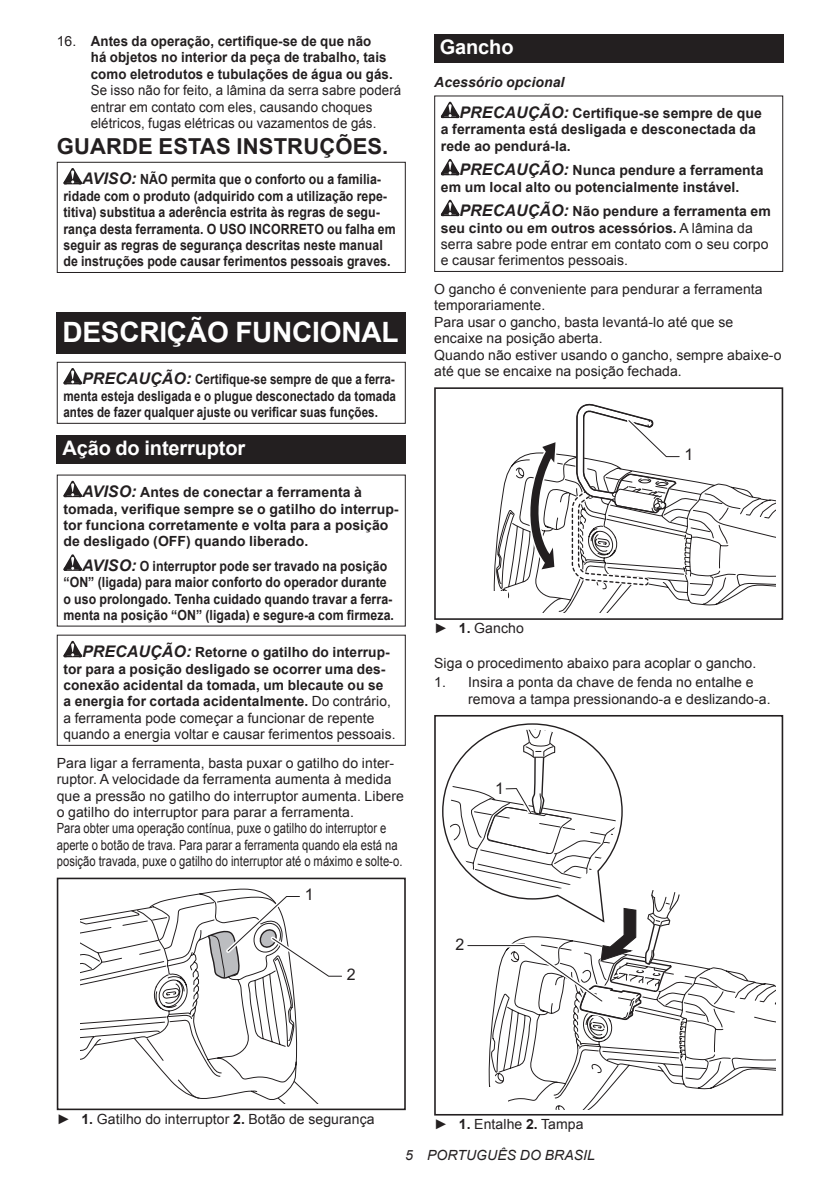
<style>
.page{position:relative;width:840px;height:1191px;background:#fff}
.page>*{position:absolute;margin:0;border:0;box-sizing:border-box;transform-origin:0 0}
.t1{font:700 28px "Arial";letter-spacing:-.01em;color:#fff}
.t2{font:700 22px "Arial";letter-spacing:.005em;color:#231f20}
.t3{font:700 20px "Arial";letter-spacing:-.01em;color:#fff}
.t4{font:16px "Arial";color:#231f20}
.t5{font:14px/16.4px "Arial";letter-spacing:.005em;color:#231f20}
.t6{font:700 14px/16.4px "Arial";letter-spacing:.005em;color:#231f20}
.t7{font:700 14px/16.4px "Arial";letter-spacing:.005em;color:#231f20;scale:.88 1}
.t8{font:700 14px/16.4px "Arial";letter-spacing:.005em;color:#231f20;text-align:justify;scale:.83 1}
.t9{font:14px/16.4px "Arial";letter-spacing:.005em;color:#231f20;scale:.95 1}
.t10{font:700 14px/16.4px "Arial";letter-spacing:.005em;color:#231f20;scale:.95 1}
.t11{font:italic 14px "Arial";letter-spacing:.005em;color:#231f20}
.s1{font-weight:400}
.s2{font-style:italic;font-size:16px}
.s3{font-style:italic}
.s4{font-weight:700;font-style:italic;font-size:16px}
.s5{font-weight:700}
</style>
<div class="page">
<svg style="left:63px;top:168px;width:19px;height:16px"></svg>
<div style="left:57px;top:162px;width:348px;height:111px;border:1px solid #231f20"></div>
<div style="left:57px;top:313px;width:348px;height:41px;background:#231f20"></div>
<svg style="left:63px;top:368px;width:19px;height:16px"></svg>
<div style="left:57px;top:362px;width:348px;height:62px;border:1px solid #231f20"></div>
<div style="left:57px;top:435px;width:348px;height:29px;background:#231f20"></div>
<svg style="left:63px;top:481px;width:19px;height:16px"></svg>
<svg style="left:63px;top:554px;width:19px;height:17px"></svg>
<svg style="left:63px;top:641px;width:19px;height:16px"></svg>
<div style="left:57px;top:634px;width:348px;height:112px;border:1px solid #231f20"></div>
<svg style="left:80px;top:906px;width:238px;height:197px"></svg>
<div style="left:57px;top:1081px;width:73px;height:29px;background:#fff"></div>
<div style="left:57px;top:877px;width:348px;height:233px;border:2px solid #231f20"></div>
<svg style="left:190px;top:892px;width:152px;height:88px"></svg>
<div style="left:434px;top:34px;width:348px;height:29px;background:#231f20"></div>
<svg style="left:440px;top:102px;width:19px;height:16px"></svg>
<svg style="left:440px;top:159px;width:19px;height:16px"></svg>
<svg style="left:440px;top:200px;width:19px;height:16px"></svg>
<div style="left:434px;top:95px;width:348px;height:177px;border:1px solid #231f20"></div>
<svg style="left:493px;top:453px;width:282px;height:159px"></svg>
<svg style="left:525px;top:442px;width:33px;height:131px"></svg>
<div style="left:434px;top:591px;width:73px;height:29px;background:#fff"></div>
<div style="left:434px;top:387px;width:348px;height:233px;border:2px solid #231f20"></div>
<svg style="left:569px;top:403px;width:113px;height:185px"></svg>
<svg style="left:681px;top:963px;width:93px;height:127px"></svg>
<div style="left:434px;top:715px;width:348px;height:400px;border:2px solid #231f20"></div>
<svg style="left:441px;top:723px;width:240px;height:392px"></svg>
<p class="t10" style="left:91px;top:33px;width:319px;text-indent:-34px"><span class="s1">16.</span> Antes da operação, certifique-se de que não<br>há objetos no interior da peça de trabalho, tais como eletrodutos e tubulações de água ou gás.</p>
<p class="t9" style="left:91px;top:82px;width:328px">Se isso não for feito, a lâmina da serra sabre poderá entrar em contato com eles, causando choques elétricos, fugas elétricas ou vazamentos de gás.</p>
<h2 class="t2" style="left:57px;top:131px;width:333px">GUARDE ESTAS INSTRUÇÕES.</h2>
<p class="t7" style="left:63px;top:172px;width:379px;text-indent:19px"><span class="s2">AVISO:</span> NÃO permita que o conforto ou a familia&shy;ridade com o produto (adquirido com a utilização repe&shy;titiva) substitua a aderência estrita às regras de segu&shy;rança desta ferramenta. O USO INCORRETO ou falha em seguir as regras de segurança descritas neste manual de instruções pode causar ferimentos pessoais graves.</p>
<h1 class="t1" style="left:62px;top:314px;width:337px">DESCRIÇÃO FUNCIONAL</h1>
<p class="t8" style="left:63px;top:372px;width:402px;text-indent:19px"><span class="s2">PRECAUÇÃO:</span> Certifique-se sempre de que a ferra&shy;menta esteja desligada e o plugue desconectado da tomada antes de fazer qualquer ajuste ou verificar suas funções.</p>
<h3 class="t3" style="left:62px;top:435px;width:184px">Ação do interruptor</h3>
<p class="t6" style="left:63px;top:484px;width:336px;text-indent:19px"><span class="s2">AVISO:</span> Antes de conectar a ferramenta à tomada, verifique sempre se o gatilho do interrup&shy;tor funciona corretamente e volta para a posição de desligado (OFF) quando liberado.</p>
<p class="t7" style="left:63px;top:558px;width:377px;text-indent:19px"><span class="s2">AVISO:</span> O interruptor pode ser travado na posição “ON” (ligada) para maior conforto do operador durante o uso prolongado. Tenha cuidado quando travar a ferra&shy;menta na posição “ON” (ligada) e segure-a com firmeza.</p>
<p class="t6" style="left:63px;top:644px;width:333px;text-indent:19px"><span class="s2">PRECAUÇÃO:</span> Retorne o gatilho do interrup&shy;tor para a posição desligado se ocorrer uma des&shy;conexão acidental da tomada, um blecaute ou se<br>a energia for cortada acidentalmente. <span class="s1">Do contrário, a ferramenta pode começar a funcionar de repente quando a energia voltar e causar ferimentos pessoais.</span></p>
<p class="t5" style="left:57px;top:755px;width:348px">Para ligar a ferramenta, basta puxar o gatilho do inter&shy;ruptor. A velocidade da ferramenta aumenta à medida que a pressão no gatilho do interruptor aumenta. Libere o gatilho do interruptor para parar a ferramenta.<br>Para obter uma operação contínua, puxe o gatilho do interruptor e aperte o botão de trava. Para parar a ferramenta quando ela está na posição travada, puxe o gatilho do interruptor até o máximo e solte-o.</p>
<p class="t4" style="left:304px;top:883px;width:10px">1</p>
<p class="t4" style="left:346px;top:963px;width:10px">2</p>
<h3 class="t3" style="left:439px;top:34px;width:75px">Gancho</h3>
<p class="t6" style="left:459px;top:68px;width:304px;line-height:30.6px;text-indent:-25px"><span class="s3">Acessório opcional<br></span><span class="s2">PRECAUÇÃO:</span> Certifique-se sempre de que</p>
<p class="t6" style="left:440px;top:122px;width:316px">a ferramenta está desligada e desconectada da rede ao pendurá-la.</p>
<p class="t6" style="left:440px;top:163px;width:324px;text-indent:19px"><span class="s2">PRECAUÇÃO:</span> Nunca pendure a ferramenta em um local alto ou potencialmente instável.</p>
<p class="t5" style="left:440px;top:203px;width:331px;text-indent:19px"><span class="s4">PRECAUÇÃO:</span> <span class="s5">Não pendure a ferramenta em seu cinto ou em outros acessórios.</span> A lâmina da serra sabre pode entrar em contato com o seu corpo e causar ferimentos pessoais.</p>
<p class="t5" style="left:434px;top:281px;width:348px">O gancho é conveniente para pendurar a ferramenta temporariamente.<br>Para usar o gancho, basta levantá-lo até que se encaixe na posição aberta.<br>Quando não estiver usando o gancho, sempre abaixe-o até que se encaixe na posição fechada.</p>
<p class="t4" style="left:684px;top:443px;width:10px">1</p>
<p class="t5" style="left:434px;top:620px;width:91px">► <span class="s5">1.</span> Gancho</p>
<p class="t5" style="left:434px;top:655px;width:323px">Siga o procedimento abaixo para acoplar o gancho.</p>
<p class="t5" style="left:468px;top:674px;width:304px;text-indent:-34px">1. Insira a ponta da chave de fenda no entalhe e remova a tampa pressionando-a e deslizando-a.</p>
<p class="t4" style="left:494px;top:777px;width:10px">1</p>
<p class="t4" style="left:455px;top:933px;width:10px">2</p>
<p class="t5" style="left:57px;top:1110px;width:319px">► <span class="s5">1.</span> Gatilho do interruptor <span class="s5">2.</span> Botão de segurança</p>
<p class="t5" style="left:434px;top:1116px;width:151px">► <span class="s5">1.</span> Entalhe <span class="s5">2.</span> Tampa</p>
<p class="t11" style="left:405px;top:1146px;width:191px">5 PORTUGUÊS DO BRASIL</p>
</div>
